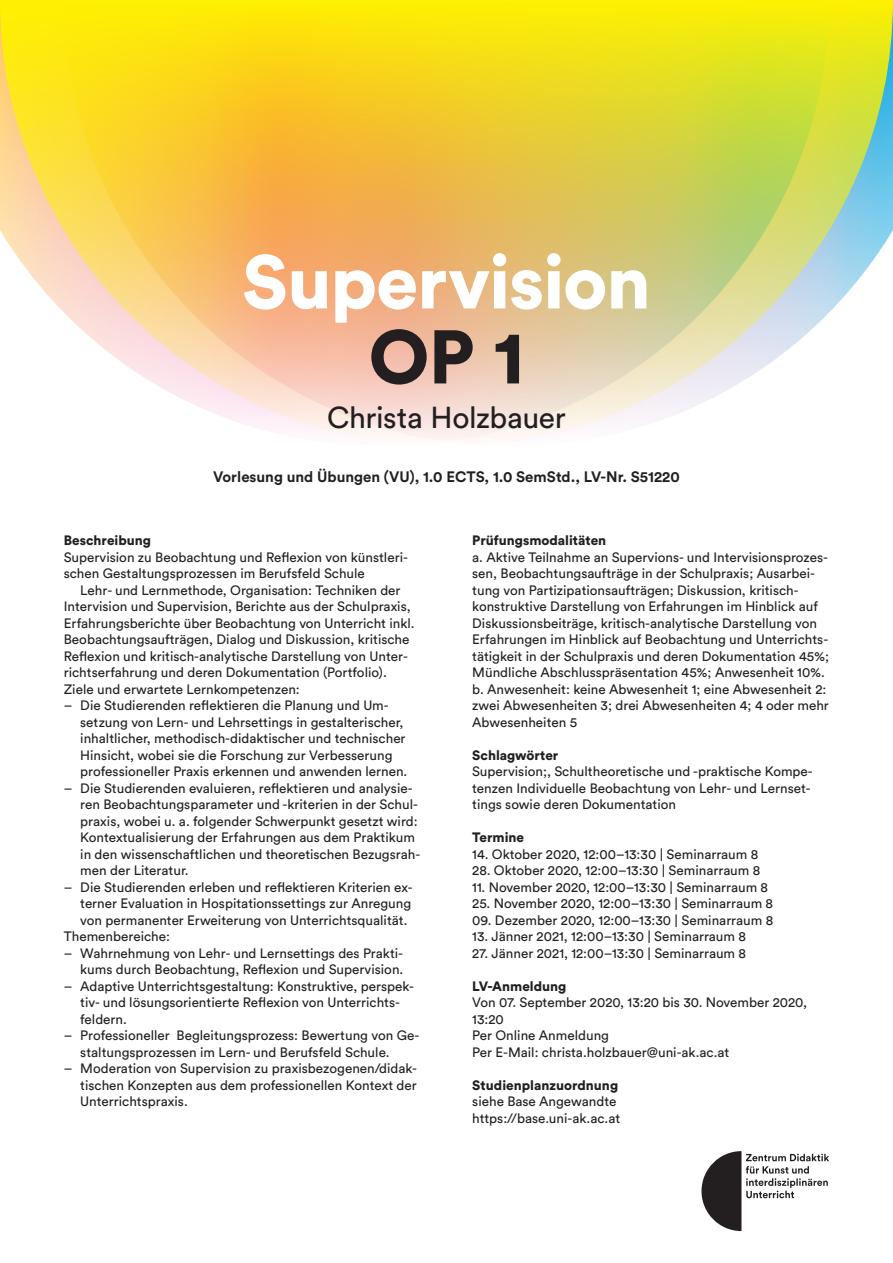
<style>
.page{position:relative;width:893px;height:1263px;background:#fff}
.page>*{position:absolute;margin:0;border:0;box-sizing:border-box;transform-origin:0 0}
.t1{font:900 75px "Circular Std";letter-spacing:-.015em;color:#fff}
.t2{font:900 75px "Circular Std";color:#231f20}
.t3{font:30px "Circular Std";letter-spacing:-.015em;color:#231f20}
.t4{font:700 15px "Circular Std";color:#231f20}
.t5{font:13.5px/16.5px "Circular Std";color:#231f20}
.t6{font:900 13.5px "Circular Std";color:#231f20}
</style>
<div class="page">
<svg style="left:701px;top:1151px;width:128px;height:80px"></svg>
<img style="left:0;top:0;width:893px;height:440px">
<h1 class="t1" style="left:242px;top:232px;width:410px">Supervision</h1>
<h1 class="t2" style="left:369px;top:307px;width:157px">OP 1</h1>
<h2 class="t3" style="left:327px;top:400px;width:240px">Christa Holzbauer</h2>
<p class="t4" style="left:213px;top:467px;width:468px">Vorlesung und Übungen (VU), 1.0 ECTS, 1.0 SemStd., LV-Nr. S51220</p>
<p class="t6" style="left:64px;top:532px;width:89px">Beschreibung</p>
<p class="t5" style="left:64px;top:549px;width:346px">Supervision zu Beobachtung und Reflexion von künstleri&shy;schen Gestaltungsprozessen im Berufsfeld Schule</p>
<p class="t5" style="left:64px;top:582px;width:352px;text-indent:16px">Lehr- und Lernmethode, Organisation: Techniken der Intervision und Supervision, Berichte aus der Schulpraxis, Erfahrungsberichte über Beobachtung von Unterricht inkl.<br>Beobachtungsaufträgen, Dialog und Diskussion, kritische Reflexion und kritisch-analytische Darstellung von Unter&shy;richtserfahrung und deren Dokumentation (Portfolio).<br>Ziele und erwartete Lernkompetenzen:</p>
<p class="t5" style="left:80px;top:697px;width:329px;text-indent:-16px">– Die Studierenden reflektieren die Planung und Um&shy;setzung von Lern- und Lehrsettings in gestalterischer, inhaltlicher, methodisch-didaktischer und technischer Hinsicht, wobei sie die Forschung zur Verbesserung professioneller Praxis erkennen und anwenden lernen.</p>
<p class="t5" style="left:80px;top:780px;width:342px;text-indent:-16px">– Die Studierenden evaluieren, reflektieren und analysie&shy;ren Beobachtungsparameter und -kriterien in der Schul&shy;praxis, wobei u. a. folgender Schwerpunkt gesetzt wird:<br>Kontextualisierung der Erfahrungen aus dem Praktikum in den wissenschaftlichen und theoretischen Bezugsrah&shy;men der Literatur.</p>
<p class="t5" style="left:64px;top:879px;width:351px">– Die Studierenden erleben und reflektieren Kriterien ex-</p>
<p class="t5" style="left:80px;top:895px;width:333px">terner Evaluation in Hospitationssettings zur Anregung</p>
<p class="t5" style="left:80px;top:912px;width:329px">von permanenter Erweiterung von Unterrichtsqualität.</p>
<p class="t5" style="left:64px;top:928px;width:108px">Themenbereiche:</p>
<p class="t5" style="left:64px;top:945px;width:341px;text-align:right">– Wahrnehmung von Lehr- und Lernsettings des Prakti&shy;kums durch Beobachtung, Reflexion und Supervision.</p>
<p class="t5" style="left:80px;top:978px;width:335px;text-indent:-16px">– Adaptive Unterrichtsgestaltung: Konstruktive, perspek&shy;tiv- und lösungsorientierte Reflexion von Unterrichts&shy;feldern.</p>
<p class="t5" style="left:80px;top:1027px;width:340px;text-indent:-16px">– Professioneller Begleitungsprozess: Bewertung von Ge&shy;staltungsprozessen im Lern- und Berufsfeld Schule.</p>
<p class="t5" style="left:80px;top:1060px;width:338px;text-align:justify;text-indent:-16px">– Moderation von Supervision zu praxisbezogenen/didak&shy;tischen Konzepten aus dem professionellen Kontext der Unterrichtspraxis.</p>
<p class="t6" style="left:472px;top:531px;width:136px">Prüfungsmodalitäten</p>
<p class="t5" style="left:472px;top:548px;width:358px">a. Aktive Teilnahme an Supervions- und Intervisionsprozes&shy;sen, Beobachtungsaufträge in der Schulpraxis; Ausarbei&shy;tung von Partizipationsaufträgen; Diskussion, kritisch&shy;konstruktive Darstellung von Erfahrungen im Hinblick auf Diskussionsbeiträge, kritisch-analytische Darstellung von Erfahrungen im Hinblick auf Beobachtung und Unterrichts&shy;tätigkeit in der Schulpraxis und deren Dokumentation 45%; Mündliche Abschlusspräsentation 45%; Anwesenheit 10%. b. Anwesenheit: keine Abwesenheit 1; eine Abwesenheit 2: zwei Abwesenheiten 3; drei Abwesenheiten 4; 4 oder mehr Abwesenheiten 5</p>
<p class="t6" style="left:472px;top:746px;width:88px">Schlagwörter</p>
<p class="t5" style="left:472px;top:763px;width:342px">Supervision;, Schultheoretische und -praktische Kompe&shy;tenzen Individuelle Beobachtung von Lehr- und Lernset&shy;tings sowie deren Dokumentation</p>
<p class="t6" style="left:472px;top:828px;width:53px">Termine</p>
<p class="t5" style="left:472px;top:845px;width:288px">14. Oktober 2020, 12:00–13:30 | Seminarraum 8</p>
<p class="t5" style="left:472px;top:862px;width:290px">28. Oktober 2020, 12:00–13:30 | Seminarraum 8</p>
<p class="t5" style="left:472px;top:878px;width:297px">11. November 2020, 12:00–13:30 | Seminarraum 8</p>
<p class="t5" style="left:472px;top:895px;width:302px">25. November 2020, 12:00–13:30 | Seminarraum 8</p>
<p class="t5" style="left:472px;top:911px;width:303px">09. Dezember 2020, 12:00–13:30 | Seminarraum 8</p>
<p class="t5" style="left:472px;top:928px;width:275px">13. Jänner 2021, 12:00–13:30 | Seminarraum 8</p>
<p class="t5" style="left:472px;top:944px;width:275px">27. Jänner 2021, 12:00–13:30 | Seminarraum 8</p>
<p class="t6" style="left:472px;top:977px;width:96px">LV-Anmeldung</p>
<p class="t5" style="left:472px;top:994px;width:336px">Von 07. September 2020, 13:20 bis 30. November 2020,<br>13:20<br>Per Online Anmeldung<br>Per E-Mail: christa.holzbauer@uni-ak.ac.at</p>
<p class="t6" style="left:472px;top:1076px;width:147px">Studienplanzuordnung</p>
<p class="t5" style="left:472px;top:1093px;width:149px">siehe Base Angewandte https://base.uni-ak.ac.at</p>
</div>
